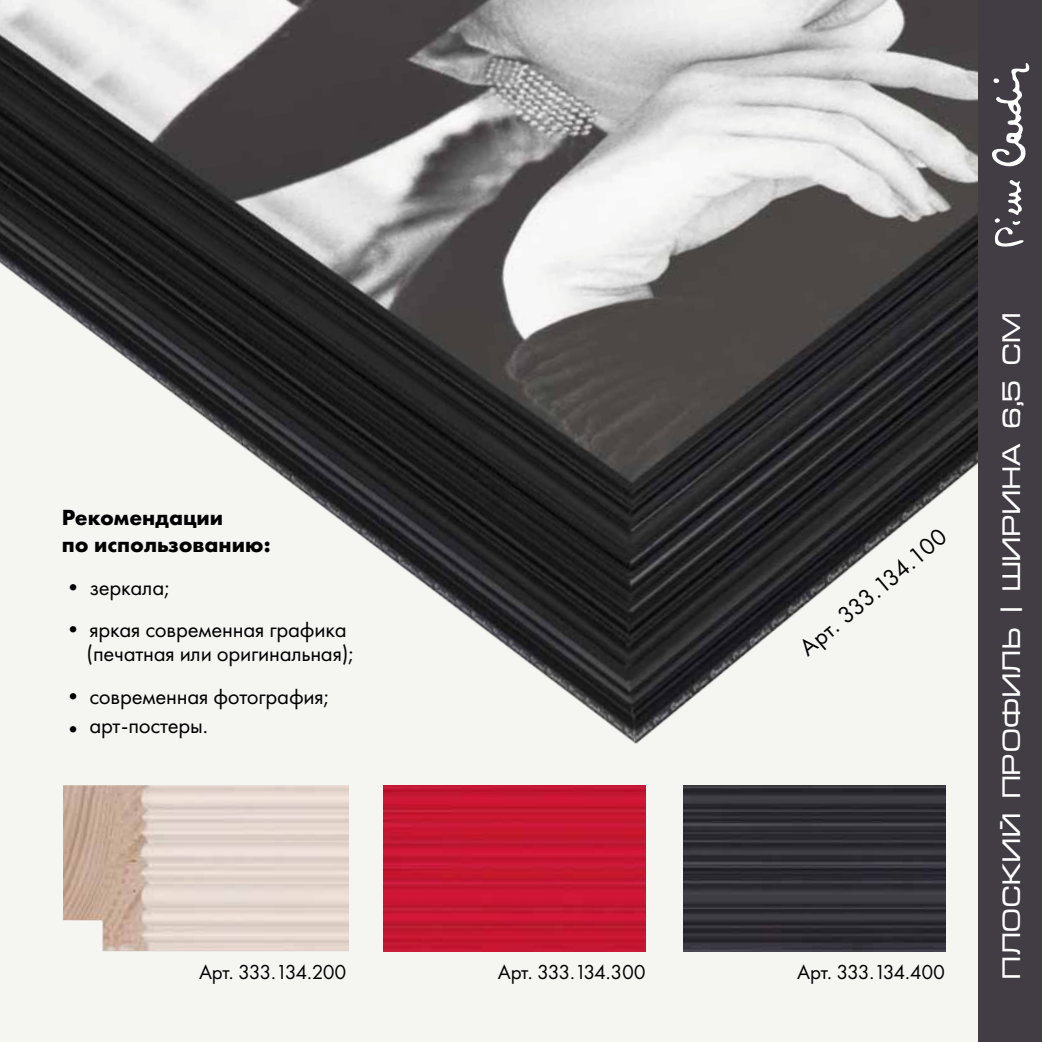
<style>
.page{position:relative;width:1042px;height:1042px;background:#f5f5f2}
.page>*{position:absolute;margin:0;border:0;box-sizing:border-box;transform-origin:0 0}
.t1{font:24.5px "Micra Di";letter-spacing:.01em;color:#fff}
.t2{font:24.5px "Futura New";color:#000}
.t3{font:22.75px/24.5px "Futura New";letter-spacing:-.01em;color:#000}
.t4{font:700 22.75px/27.3px "Futura New";color:#000}
.t5{font:21px "Futura New";letter-spacing:-.045em;color:#000}
</style>
<div class="page">
<img style="left:0;top:0;width:979px;height:847px">
<img style="left:683px;top:785px;width:262px;height:166px">
<img style="left:63px;top:785px;width:286px;height:166px">
<img style="left:384px;top:785px;width:262px;height:166px">
<div style="left:979px;top:0;width:63px;height:1042px;background:#423d45"></div>
<svg style="left:992px;top:63px;width:37px;height:104px"></svg>
<svg style="left:994px;top:180px;width:29px;height:67px"></svg>
<p class="t4" style="left:62px;top:503px;width:210px">Рекомендации<br>по использованию:</p>
<p class="t3" style="left:62px;top:575px;width:110px">• зеркала;</p>
<p class="t3" style="left:87px;top:617px;width:269px;text-indent:-25px">• яркая современная графика (печатная или оригинальная);</p>
<p class="t3" style="left:62px;top:683px;width:270px">• современная фотография;</p>
<p class="t3" style="left:62px;top:713px;width:148px">• арт‑постеры.</p>
<p class="t2" style="left:793px;top:640px;width:185px;rotate:-40deg">Арт. 333.134.100</p>
<p class="t5" style="left:199px;top:959px;width:149px">Арт. 333.134.200</p>
<p class="t5" style="left:498px;top:959px;width:150px">Арт. 333.134.300</p>
<p class="t5" style="left:797px;top:959px;width:150px">Арт. 333.134.400</p>
<p class="t1" style="left:997px;top:979px;width:669px;rotate:-90deg">ПЛОСКИЙ ПРОФИЛЬ | ШИРИНА 6,5 СМ</p>
</div>
